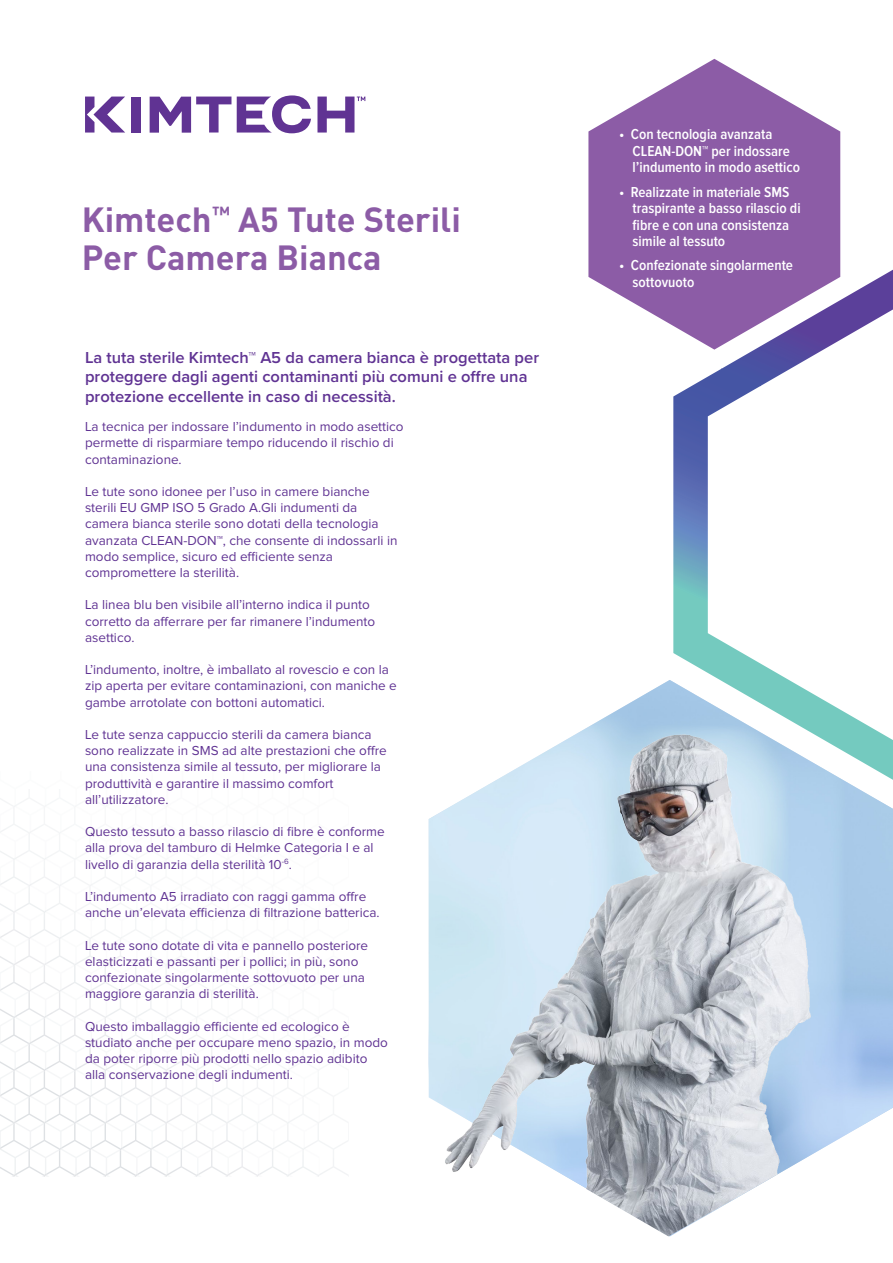
<style>
.page{position:relative;width:893px;height:1263px;background:#fff}
.page>*{position:absolute;margin:0;border:0;box-sizing:border-box;transform-origin:0 0}
.t1{font:700 34.5px "DIN Pro";color:#8c5ca6}
.t2{font:600 16.5px/19.8px "Proxima Nova";color:#603393}
.t3{font:600 15px/16.5px "Proxima Nova Cond";color:#fff}
.t4{font:13.5px/16.2px "Proxima Nova";color:#603393}
</style>
<div class="page">
<svg style="left:673px;top:270px;width:220px;height:339px"></svg>
<svg style="left:588px;top:59px;width:252px;height:291px;fill:#8c5ca6"></svg>
<img style="left:0;top:887px;width:348px;height:290px">
<div style="left:132px;top:97px;width:9px;height:36px;background:#603393"></div>
<svg style="left:150px;top:97px;width:81px;height:36px"></svg>
<svg style="left:237px;top:95px;width:74px;height:38px"></svg>
<svg style="left:85px;top:97px;width:40px;height:36px"></svg>
<svg style="left:317px;top:97px;width:48px;height:36px"></svg>
<img style="left:428px;top:609px;width:465px;height:627px">
<p class="t1" style="left:82px;top:191px;width:380px">Kimtech<sup>™</sup> A5 Tute Sterili</p>
<p class="t1" style="left:82px;top:229px;width:301px">Per Camera Bianca</p>
<p class="t2" style="left:85px;top:347px;width:456px">La tuta sterile Kimtech™ A5 da camera bianca è progettata per proteggere dagli agenti contaminanti più comuni e offre una protezione eccellente in caso di necessità.</p>
<p class="t4" style="left:85px;top:419px;width:320px">La tecnica per indossare l’indumento in modo asettico</p>
<p class="t4" style="left:85px;top:435px;width:310px">permette di risparmiare tempo riducendo il rischio di</p>
<p class="t4" style="left:85px;top:451px;width:98px">contaminazione.</p>
<p class="t4" style="left:85px;top:484px;width:286px">Le tute sono idonee per l’uso in camere bianche sterili EU GMP ISO 5 Grado A.Gli indumenti da</p>
<p class="t4" style="left:85px;top:516px;width:295px">camera bianca sterile sono dotati della tecnologia</p>
<p class="t4" style="left:85px;top:532px;width:314px">avanzata CLEAN-DON™, che consente di indossarli in</p>
<p class="t4" style="left:85px;top:548px;width:249px">modo semplice, sicuro ed efficiente senza compromettere la sterilità.</p>
<p class="t4" style="left:85px;top:597px;width:292px">La linea blu ben visibile all’interno indica il punto corretto da afferrare per far rimanere l’indumento asettico.</p>
<p class="t4" style="left:85px;top:662px;width:313px">L’indumento, inoltre, è imballato al rovescio e con la zip aperta per evitare contaminazioni, con maniche e gambe arrotolate con bottoni automatici.</p>
<p class="t4" style="left:85px;top:727px;width:303px">Le tute senza cappuccio sterili da camera bianca sono realizzate in SMS ad alte prestazioni che offre una consistenza simile al tessuto, per migliorare la produttività e garantire il massimo comfort</p>
<p class="t4" style="left:85px;top:791px;width:85px">all’utilizzatore.</p>
<p class="t4" style="left:85px;top:824px;width:301px">Questo tessuto a basso rilascio di fibre è conforme alla prova del tamburo di Helmke Categoria I e al livello di garanzia della sterilità 10<sup>-6</sup>.</p>
<p class="t4" style="left:85px;top:889px;width:296px">L’indumento A5 irradiato con raggi gamma offre anche un’elevata efficienza di filtrazione batterica.</p>
<p class="t4" style="left:85px;top:937px;width:285px">Le tute sono dotate di vita e pannello posteriore elasticizzati e passanti per i pollici; in più, sono confezionate singolarmente sottovuoto per una maggiore garanzia di sterilità.</p>
<p class="t4" style="left:85px;top:1018px;width:304px">Questo imballaggio efficiente ed ecologico è studiato anche per occupare meno spazio, in modo da poter riporre più prodotti nello spazio adibito alla conservazione degli indumenti.</p>
<p class="t3" style="left:633px;top:127px;width:169px;text-indent:-14px">• Con tecnologia avanzata<br>CLEAN-DON™ per indossare l’indumento in modo asettico</p>
<p class="t3" style="left:633px;top:184px;width:169px;text-indent:-14px">• Realizzate in materiale SMS traspirante a basso rilascio di fibre e con una consistenza simile al tessuto</p>
<p class="t3" style="left:633px;top:257px;width:162px;text-indent:-14px">• Confezionate singolarmente sottovuoto</p>
</div>
